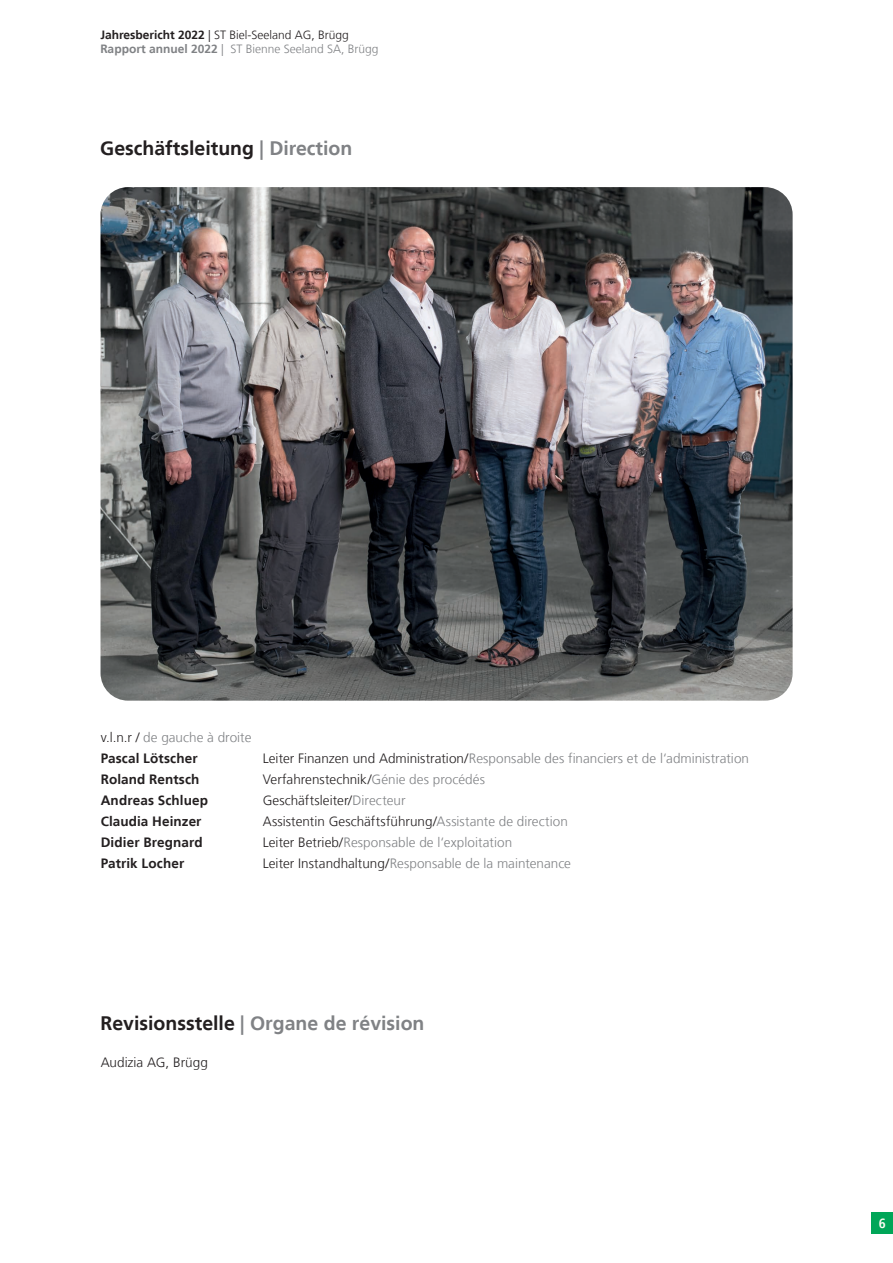
<style>
.page{position:relative;width:893px;height:1263px;background:#fff}
.page>*{position:absolute;margin:0;border:0;box-sizing:border-box;transform-origin:0 0}
.t1{font:700 19.5px "Frutiger LT";color:#808285}
.t2{font:700 19.5px "Frutiger LT";color:#231f20}
.t3{font:300 13.5px/21px "Frutiger LT";letter-spacing:.005em;color:#808285}
.t4{font:300 13.5px "Frutiger LT";color:#231f20}
.t5{font:700 13.5px "Frutiger LT";letter-spacing:.01em;color:#231f20}
.t6{font:700 condensed 13.5px "Frutiger LT";color:#fefbf3}
.t7{font:300 12px/14.4px "Frutiger LT";color:#808285}
.s1{font-weight:700;color:#231f20}
.s2{color:#231f20}
.s3{font-weight:700}
.s4{color:#808285}
</style>
<div class="page">
<img style="left:101px;top:187px;width:692px;height:514px">
<div style="left:872px;top:1212px;width:21px;height:21px;background:#00a658"></div>
<p class="t7" style="left:100px;top:28px;width:280px"><span class="s1">Jahresbericht 2022</span> <span class="s2">| ST Biel-Seeland AG, Brügg<br></span><span class="s3">Rapport annuel 2022</span> | ST Bienne Seeland SA, Brügg</p>
<h1 class="t2" style="left:100px;top:137px;width:254px">Geschäftsleitung <span class="s4">| Direction</span></h1>
<p class="t3" style="left:101px;top:727px;width:152px"><span class="s2">v.l.n.r /</span> de gauche à droite<br><span class="s1">Pascal Lötscher</span></p>
<p class="t3" style="left:263px;top:748px;width:488px"><span class="s2">Leiter Finanzen und Administration/</span>Responsable des financiers et de l‘administration</p>
<p class="t5" style="left:101px;top:771px;width:100px">Roland Rentsch</p>
<p class="t4" style="left:263px;top:771px;width:224px">Verfahrenstechnik/<span class="s4">Génie des procédés</span></p>
<p class="t5" style="left:101px;top:792px;width:109px">Andreas Schluep</p>
<p class="t4" style="left:263px;top:792px;width:144px">Geschäftsleiter/<span class="s4">Directeur</span></p>
<p class="t5" style="left:101px;top:813px;width:102px">Claudia Heinzer</p>
<p class="t4" style="left:263px;top:813px;width:307px">Assistentin Geschäftsführung/<span class="s4">Assistante de direction</span></p>
<p class="t5" style="left:101px;top:834px;width:104px">Didier Bregnard</p>
<p class="t3" style="left:263px;top:832px;width:251px"><span class="s2">Leiter Betrieb/</span>Responsable de l‘exploitation</p>
<p class="t5" style="left:101px;top:855px;width:85px">Patrik Locher</p>
<p class="t3" style="left:263px;top:853px;width:310px"><span class="s2">Leiter Instandhaltung/</span>Responsable de la maintenance</p>
<h1 class="t1" style="left:101px;top:1011px;width:325px"><span class="s2">Revisionsstelle</span> | Organe de révision</h1>
<p class="t4" style="left:101px;top:1055px;width:109px">Audizia AG, Brügg</p>
<p class="t6" style="left:879px;top:1215px;width:9px">6</p>
</div>
